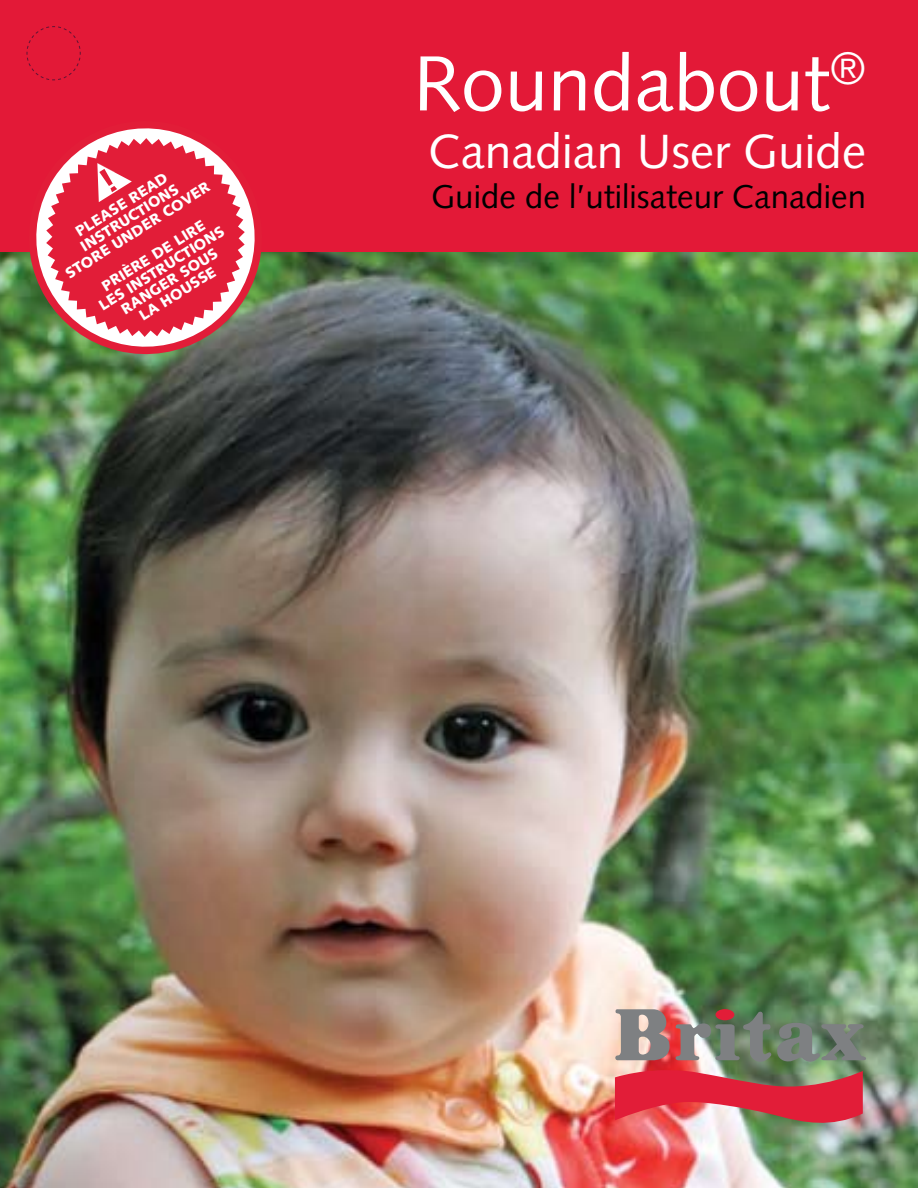
<style>
.page{position:relative;width:918px;height:1188px;background:#fff}
.page>*{position:absolute;margin:0;border:0;box-sizing:border-box;transform-origin:0 0}
.t1{font:78px "Syntax";color:#fff}
.t2{font:48px "Syntax";color:#fff}
.t3{font:33px "Syntax";color:#000}
.t4{font:900 15px/15px "Syntax";color:#fff;text-align:center}
</style>
<div class="page">
<img style="left:0;top:252px;width:918px;height:936px">
<div style="left:0;top:0;width:918px;height:252px;background:#e31937"></div>
<svg style="left:29px;top:128px;width:233px;height:226px"></svg>
<svg style="left:97px;top:163px;width:35px;height:39px"></svg>
<img style="left:615px;top:1009px;width:251px;height:114px">
<svg style="left:26px;top:26px;width:55px;height:55px"></svg>
<p class="t4" style="left:47px;top:243px;width:169px;rotate:-32deg">PLEASE READ<br>INSTRUCTIONS<br>STORE UNDER COVER</p>
<p class="t4" style="left:88px;top:288px;width:147px;rotate:-32deg">PRIÈRE DE LIRE<br>LES INSTRUCTIONS<br>RANGER SOUS<br>LA HOUSSE</p>
<h1 class="t1" style="left:413px;top:37px;width:454px">Roundabout<sup>®</sup></h1>
<h2 class="t2" style="left:429px;top:123px;width:439px">Canadian User Guide</h2>
<h3 class="t3" style="left:432px;top:177px;width:436px">Guide de l’utilisateur Canadien</h3>
</div>
